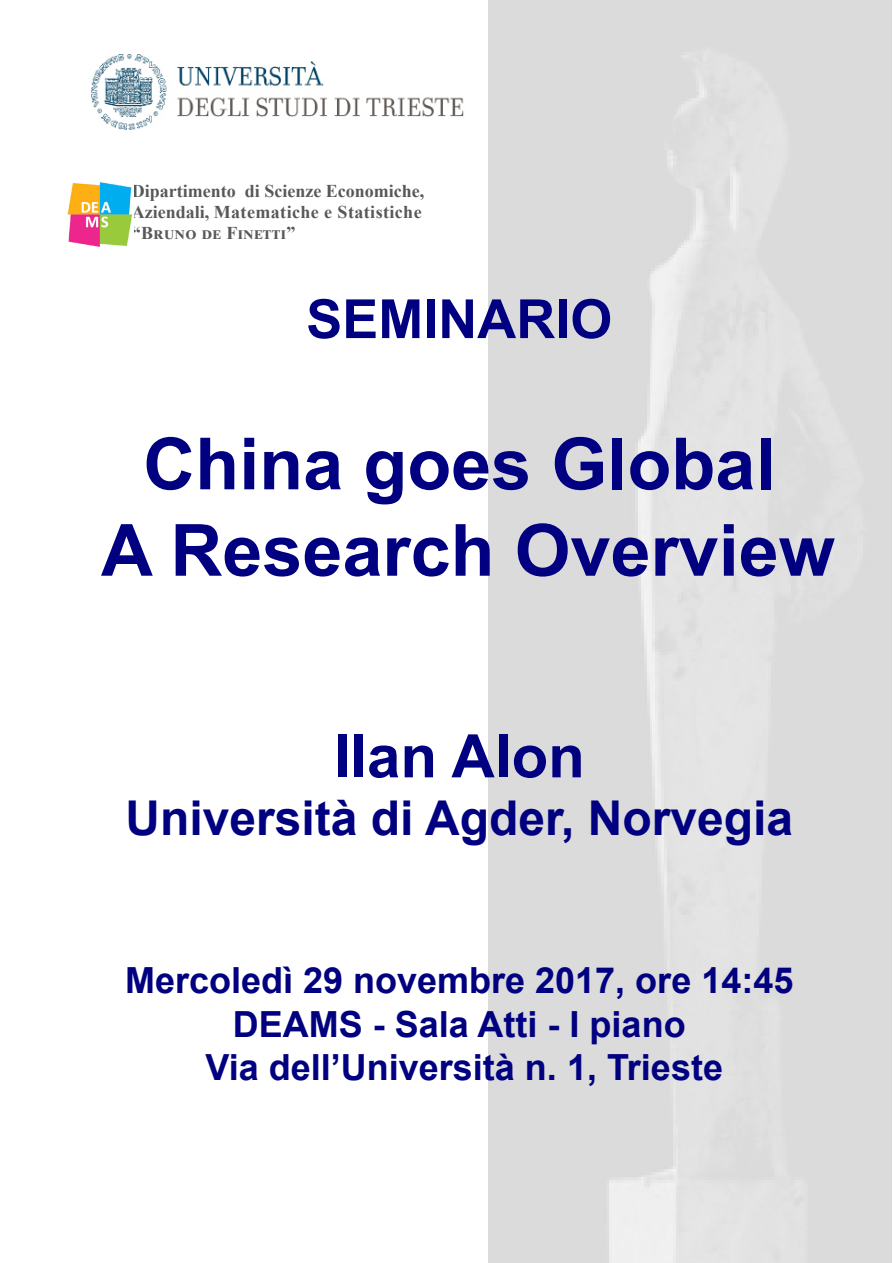
<style>
.page{position:relative;width:893px;height:1263px;background:#fff}
.page>*{position:absolute;margin:0;border:0;box-sizing:border-box;transform-origin:0 0}
.Normale{font:700 72px "Arial";color:#000080}
.Normale-2{font:700 60px "Arial";color:#000080}
.Normale-3{font:700 54px "Arial";color:#000080}
.Normale-4{font:700 48px "Arial";color:#000080}
.Normale-5{font:700 36px "Arial";color:#000080}
.t1{font:700 18px/21px "Times New Roman";color:#57585a}
</style>
<div class="page">
<img style="left:67px;top:182px;width:66px;height:65px">
<img style="left:91px;top:54px;width:373px;height:75px">
<p class="t1" style="left:132px;top:180px;width:294px">Dipartimento di Scienze Economiche,<br>Aziendali, Matematiche e Statistiche “Bruno de Finetti”</p>
<p class="Normale-3" style="left:306px;top:281px;width:308px">SEMINARIO</p>
<p class="Normale" style="left:143px;top:413px;width:634px">China goes Global</p>
<p class="Normale" style="left:101px;top:500px;width:735px">A Research Overview</p>
<p class="Normale-2" style="left:334px;top:714px;width:253px">Ilan Alon</p>
<p class="Normale-4" style="left:125px;top:784px;width:669px">Università di Agder, Norvegia</p>
<p class="Normale-5" style="left:125px;top:955px;width:670px">Mercoledì 29 novembre 2017, ore 14:45</p>
<p class="Normale-5" style="left:233px;top:998px;width:454px">DEAMS - Sala Atti - I piano</p>
<p class="Normale-5" style="left:205px;top:1042px;width:519px">Via dell’Università n. 1, Trieste</p>
</div>
